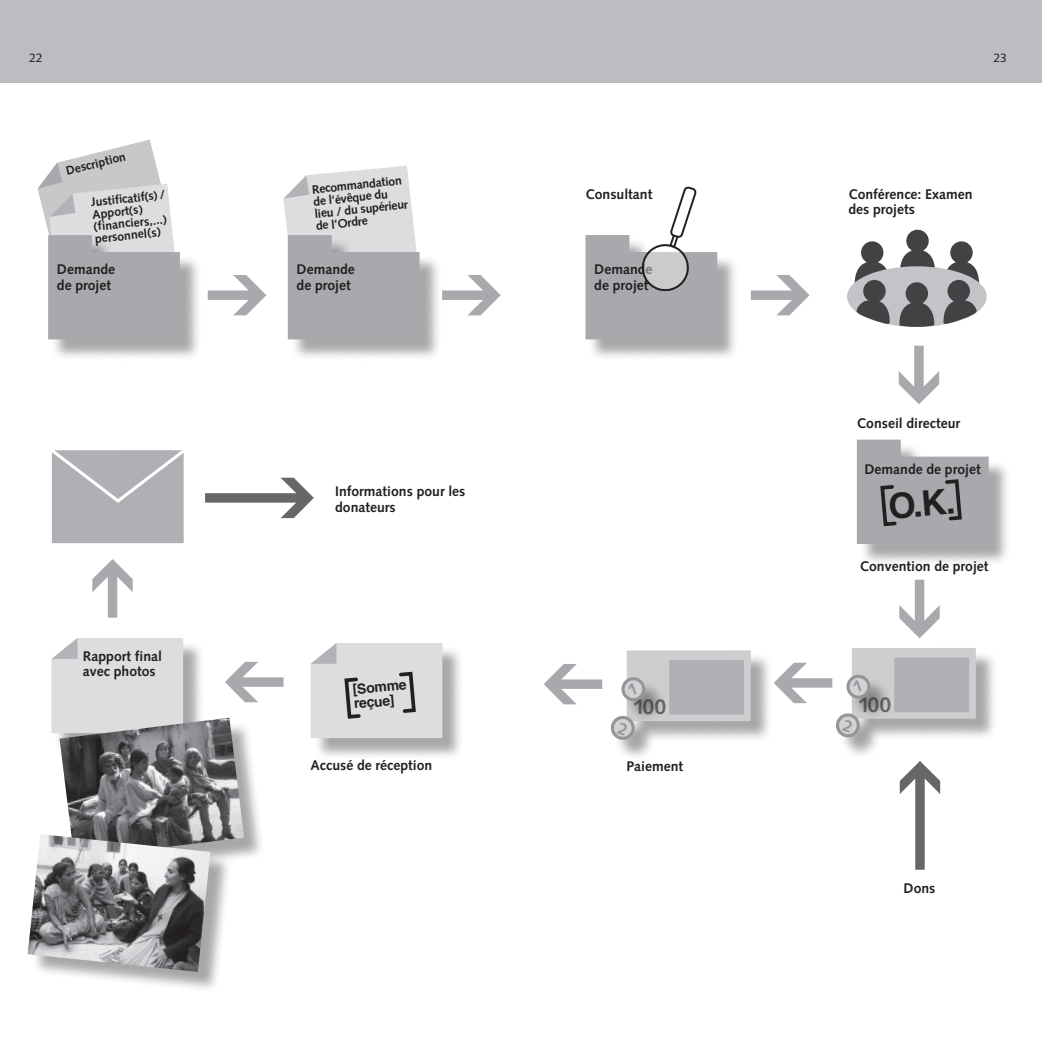
<style>
.page{position:relative;width:1042px;height:1042px;background:#fff}
.page>*{position:absolute;margin:0;border:0;box-sizing:border-box;transform-origin:0 0}
.t1{font:700 35.18px "Helvetica";color:#231f20}
.t2{font:700 21.35px "Syntax";letter-spacing:-.055em;color:#67676a}
.t3{font:700 14px/15.8px "Syntax";color:#231f20}
.t4{font:700 14px/14px "Helvetica";color:#231f20}
.t5{font:700 12.25px/12.2px "Syntax";color:#231f20}
.t6{font:12.25px "Syntax";color:#231f20}
</style>
<div class="page">
<div style="left:0;top:0;width:1042px;height:82px;background:#bcbdc0"></div>
<div style="left:862px;top:243px;width:20px;height:19px;background:#414243;border-radius:50%"></div>
<div style="left:861px;top:241px;width:22px;height:23px;border:3px solid #414243;border-radius:50%"></div>
<svg style="left:853px;top:260px;width:35px;height:25px"></svg>
<div style="left:908px;top:231px;width:19px;height:20px;background:#414243;border-radius:50%"></div>
<div style="left:906px;top:230px;width:23px;height:22px;border:3px solid #414243;border-radius:50%"></div>
<svg style="left:900px;top:248px;width:35px;height:19px"></svg>
<div style="left:952px;top:243px;width:19px;height:19px;background:#414243;border-radius:50%"></div>
<div style="left:950px;top:241px;width:22px;height:23px;border:3px solid #414243;border-radius:50%"></div>
<svg style="left:945px;top:260px;width:35px;height:25px"></svg>
<div style="left:848px;top:268px;width:137px;height:57px;background:#c3c4c7;border-radius:50%"></div>
<div style="left:847px;top:266px;width:139px;height:61px;border:3px solid #c3c4c7;border-radius:50%"></div>
<div style="left:51px;top:238px;width:151px;height:123px;background:#231f20;opacity:.4"></div>
<div style="left:290px;top:238px;width:152px;height:123px;background:#231f20;opacity:.4"></div>
<svg style="left:283px;top:166px;width:136px;height:173px;background:#c3c4c7"></svg>
<div style="left:588px;top:238px;width:151px;height:123px;background:#231f20;opacity:.4"></div>
<svg style="left:585px;top:186px;width:132px;height:153px"></svg>
<div style="left:907px;top:284px;width:19px;height:19px;background:#414243;border-radius:50%"></div>
<div style="left:905px;top:282px;width:23px;height:23px;border:3px solid #414243;border-radius:50%"></div>
<svg style="left:898px;top:301px;width:38px;height:26px"></svg>
<div style="left:949px;top:281px;width:19px;height:20px;background:#414243;border-radius:50%"></div>
<div style="left:947px;top:280px;width:23px;height:22px;border:3px solid #414243;border-radius:50%"></div>
<svg style="left:942px;top:298px;width:37px;height:27px"></svg>
<div style="left:865px;top:281px;width:19px;height:20px;background:#414243;border-radius:50%"></div>
<div style="left:863px;top:280px;width:22px;height:22px;border:3px solid #414243;border-radius:50%"></div>
<svg style="left:854px;top:298px;width:37px;height:27px"></svg>
<svg style="left:208px;top:275px;width:58px;height:40px"></svg>
<svg style="left:442px;top:275px;width:59px;height:40px"></svg>
<svg style="left:751px;top:275px;width:58px;height:40px"></svg>
<div style="left:859px;top:442px;width:152px;height:124px;background:#231f20;opacity:.4"></div>
<svg style="left:857px;top:439px;width:131px;height:105px;background:#adadb1"></svg>
<svg style="left:38px;top:140px;width:142px;height:199px"></svg>
<div style="left:52px;top:450px;width:132px;height:93px;background:#afb0b4"></div>
<svg style="left:52px;top:450px;width:132px;height:55px"></svg>
<svg style="left:92px;top:559px;width:41px;height:59px"></svg>
<svg style="left:205px;top:478px;width:109px;height:40px"></svg>
<div style="left:629px;top:653px;width:144px;height:90px;background:#231f20;opacity:.4"></div>
<div style="left:627px;top:650px;width:124px;height:71px;background:#cdced0"></div>
<div style="left:669px;top:660px;width:75px;height:55px;background:#afb0b4"></div>
<div style="left:624px;top:679px;width:43px;height:44px;background:#231f20;opacity:.4"></div>
<div style="left:613px;top:718px;width:44px;height:44px;background:#231f20;opacity:.4"></div>
<svg style="left:774px;top:663px;width:58px;height:40px"></svg>
<svg style="left:544px;top:664px;width:58px;height:40px"></svg>
<div style="left:854px;top:650px;width:144px;height:91px;background:#231f20;opacity:.4"></div>
<div style="left:852px;top:648px;width:124px;height:70px;background:#cdced0"></div>
<div style="left:894px;top:657px;width:75px;height:55px;background:#afb0b4"></div>
<div style="left:849px;top:677px;width:43px;height:43px;background:#231f20;opacity:.4"></div>
<div style="left:838px;top:716px;width:44px;height:43px;background:#231f20;opacity:.4"></div>
<svg style="left:900px;top:761px;width:40px;height:108px"></svg>
<div style="left:313px;top:645px;width:151px;height:115px;background:#231f20;opacity:.4"></div>
<div style="left:54px;top:641px;width:151px;height:114px;background:#231f20;opacity:.4"></div>
<svg style="left:225px;top:662px;width:58px;height:40px"></svg>
<div style="left:51px;top:638px;width:132px;height:95px;background:#dcdddf"></div>
<svg style="left:311px;top:643px;width:131px;height:95px;background:#d5d6d8"></svg>
<svg style="left:899px;top:346px;width:40px;height:58px"></svg>
<svg style="left:899px;top:580px;width:41px;height:58px"></svg>
<div style="left:62px;top:720px;width:204px;height:160px;background:#231f20;opacity:.4"></div>
<img style="left:60px;top:718px;width:184px;height:140px">
<div style="left:30px;top:836px;width:203px;height:157px;background:#231f20;opacity:.4"></div>
<img style="left:28px;top:834px;width:182px;height:138px">
<svg style="left:621px;top:674px;width:24px;height:30px"></svg>
<svg style="left:610px;top:713px;width:28px;height:28px"></svg>
<svg style="left:846px;top:674px;width:24px;height:27px"></svg>
<svg style="left:836px;top:711px;width:27px;height:28px"></svg>
<p class="t6" style="left:29px;top:51px;width:15px">22</p>
<p class="t6" style="left:993px;top:51px;width:15px">23</p>
<p class="t5" style="left:65px;top:165px;width:63px;rotate:-14deg">Description</p>
<p class="t5" style="left:91px;top:196px;width:76px;rotate:-6deg">Justificatif(s) /<br>Apport(s) (financiers,...) personnel(s)</p>
<p class="t3" style="left:57px;top:262px;width:60px">Demande de projet</p>
<p class="t3" style="left:297px;top:262px;width:60px">Demande de projet</p>
<p class="t3" style="left:594px;top:262px;width:60px">Demande de projet</p>
<p class="t5" style="left:311px;top:183px;width:95px;rotate:-6deg">Recommandation de l‘évêque du lieu / du supérieur de l‘Ordre</p>
<p class="t3" style="left:585px;top:186px;width:68px">Consultant</p>
<p class="t3" style="left:848px;top:186px;width:126px">Conférence: Examen des projets</p>
<p class="t3" style="left:857px;top:415px;width:105px">Conseil directeur</p>
<p class="t3" style="left:83px;top:648px;width:81px">Rapport final avec photos</p>
<p class="t3" style="left:335px;top:483px;width:132px">Informations pour les donateurs</p>
<p class="t4" style="left:352px;top:682px;width:55px;rotate:-5deg">[Somme reçue]</p>
<p class="t3" style="left:311px;top:758px;width:123px">Accusé de réception</p>
<h2 class="t2" style="left:633px;top:694px;width:35px">100</h2>
<p class="t3" style="left:626px;top:758px;width:58px">Paiement</p>
<p class="t3" style="left:864px;top:461px;width:118px">Demande de projet</p>
<h1 class="t1" style="left:886px;top:478px;width:69px;rotate:-5deg">O.K.</h1>
<p class="t3" style="left:860px;top:558px;width:130px">Convention de projet</p>
<h2 class="t2" style="left:858px;top:692px;width:35px">100</h2>
<p class="t3" style="left:903px;top:880px;width:33px">Dons</p>
</div>
